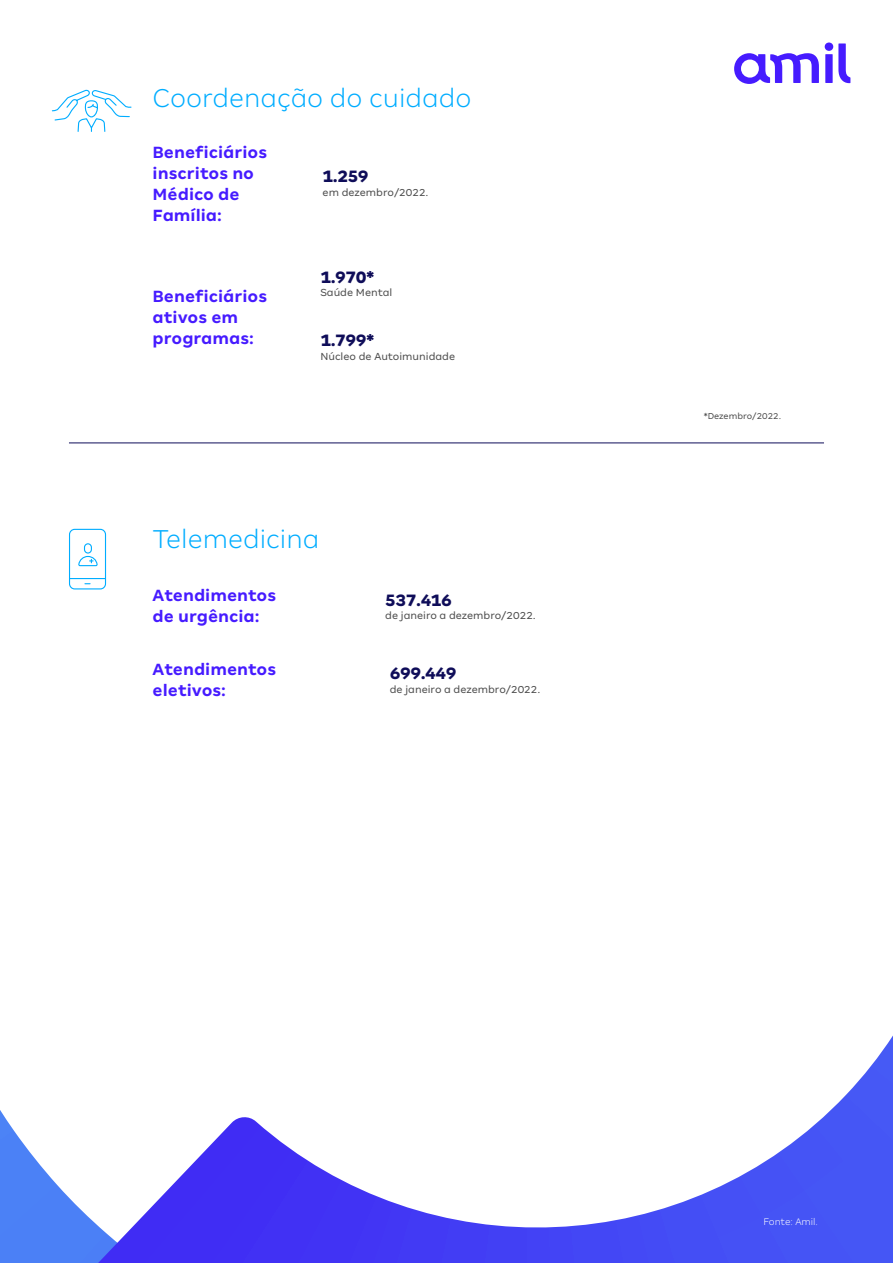
<style>
.page{position:relative;width:893px;height:1263px;background:#fff}
.page>*{position:absolute;margin:0;border:0;box-sizing:border-box;transform-origin:0 0}
.t1{font:300 28.65px "Amil Typeface";color:#00adff}
.t2{font:800 18.6px "Amil Typeface";letter-spacing:-.025em;color:#0f0d59}
.t3{font:700 18px/21px "Amil Typeface";color:#461bff}
.t4{font:11.4px "Amil Typeface";color:#4d4d4d}
.t5{font:300 10.5px "Amil Typeface";color:#fff}
.t6{font:9.45px "Amil Typeface";color:#4d4d4d}
</style>
<div class="page">
<svg style="left:734px;top:43px;width:116px;height:41px"></svg>
<svg style="left:0;top:1110px;width:98px;height:153px"></svg>
<svg style="left:98px;top:1035px;width:795px;height:228px"></svg>
<hr style="left:69px;top:443px;width:755px;height:1px;background:#0f0d59">
<svg style="left:51px;top:89px;width:81px;height:43px"></svg>
<svg style="left:69px;top:528px;width:38px;height:62px"></svg>
<p class="t1" style="left:153px;top:81px;width:320px">Coordenação do cuidado</p>
<p class="t3" style="left:153px;top:141px;width:116px">Beneficiários inscritos no<br>Médico de<br>Família:</p>
<p class="t2" style="left:323px;top:165px;width:48px">1.259</p>
<p class="t4" style="left:323px;top:185px;width:107px">em dezembro/2022.</p>
<p class="t3" style="left:153px;top:286px;width:116px">Beneficiários ativos em programas:</p>
<p class="t2" style="left:320px;top:265px;width:56px">1.970*</p>
<p class="t4" style="left:320px;top:286px;width:73px">Saúde Mental</p>
<p class="t2" style="left:320px;top:329px;width:56px">1.799*</p>
<p class="t4" style="left:320px;top:349px;width:136px">Núcleo de Autoimunidade</p>
<p class="t1" style="left:153px;top:523px;width:168px">Telemedicina</p>
<p class="t3" style="left:153px;top:585px;width:125px">Atendimentos de urgência:</p>
<p class="t3" style="left:153px;top:658px;width:125px">Atendimentos eletivos:</p>
<p class="t2" style="left:385px;top:588px;width:68px">537.416</p>
<p class="t4" style="left:385px;top:609px;width:152px">de janeiro a dezembro/2022.</p>
<p class="t2" style="left:390px;top:662px;width:68px">699.449</p>
<p class="t4" style="left:390px;top:683px;width:152px">de janeiro a dezembro/2022.</p>
<p class="t6" style="left:704px;top:410px;width:79px">*Dezembro/2022.</p>
<p class="t5" style="left:763px;top:1216px;width:56px">Fonte: Amil.</p>
</div>
